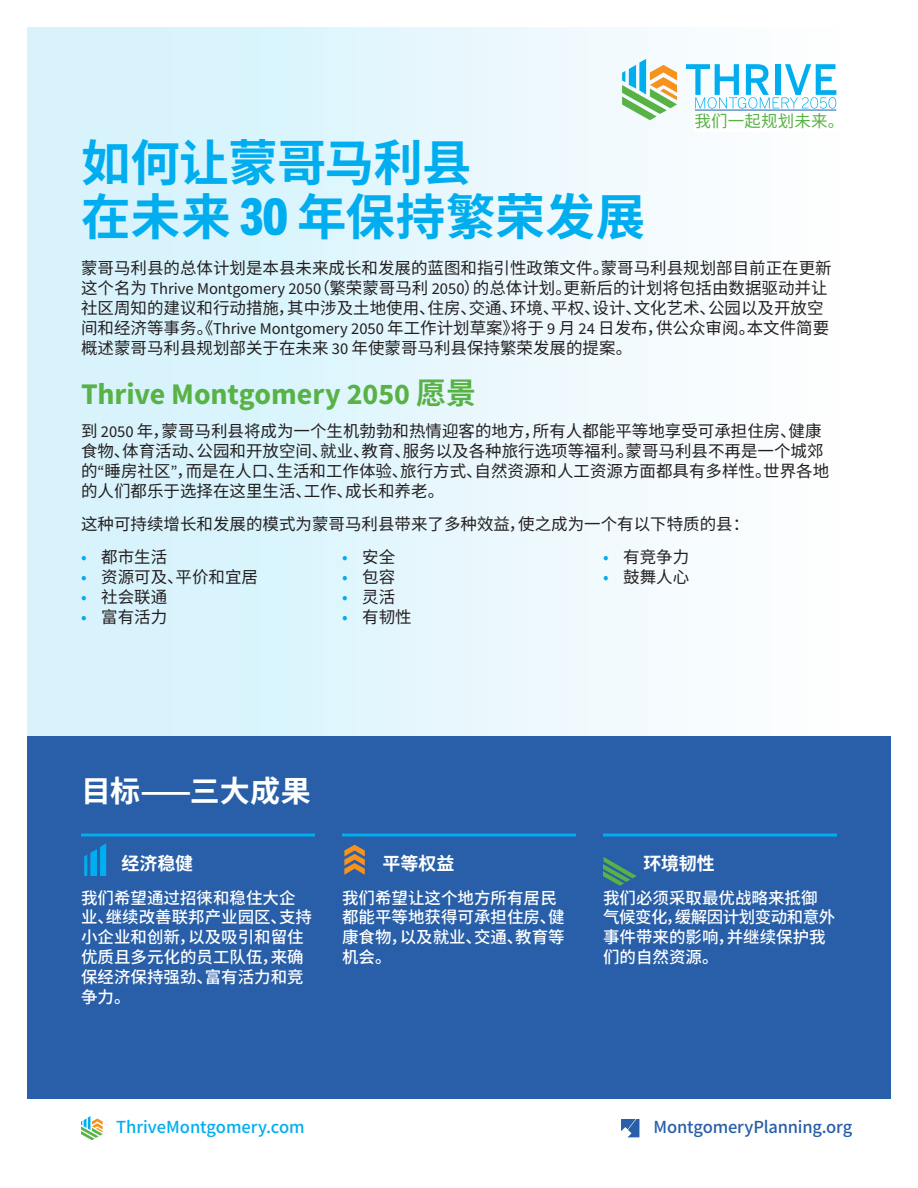
<style>
.page{position:relative;width:918px;height:1188px;background:#fff}
.page>*{position:absolute;margin:0;border:0;box-sizing:border-box;transform-origin:0 0}
.t1{font:700 49.5px/54px "Noto Sans CJ Ksc";color:#00aeef}
.t2{font:700 30px "Source Sans Pro";letter-spacing:-.005em;color:#58b246}
.t3{font:700 30px "Noto Sans CJ Ksc";letter-spacing:.005em;color:#fff}
.H3_Icon{font:700 18px "Noto Sans CJ Ksc";color:#fff}
.t4{font:16.5px/19.8px "Noto Sans CJ Ksc";color:#231f20}
.basic_p_icon{font:500 16.5px/19.8px "Noto Sans CJ Ksc";color:#fff}
.t5{font:500 16.5px "Noto Sans CJ Ksc";letter-spacing:-.01em;color:#285fa8}
.t6{font:500 16.5px "Noto Sans CJ Ksc";color:#00aeef}
.t7{font:16.5px "Noto Sans CJ Ksc";letter-spacing:.01em;color:#58b246}
.s1{font-family:"Benton Sans Compressed";font-weight:900}
.s2{font-family:"Source Sans Pro"}
.s3{font-family:"Noto Sans CJ Ksc"}
.s4{color:#00aeef}
</style>
<div class="page">
<div style="left:0;top:0;width:918px;height:1188px;background:linear-gradient(to right,#d0f0fb,#fffffe)"></div>
<div style="left:0;top:737px;width:918px;height:451px;background:#285fa8"></div>
<svg style="left:622px;top:59px;width:55px;height:61px"></svg>
<svg style="left:686px;top:64px;width:151px;height:59px"></svg>
<div style="left:14px;top:1099px;width:896px;height:89px;background:#fff"></div>
<svg style="left:621px;top:1119px;width:18px;height:18px"></svg>
<svg style="left:81px;top:1116px;width:22px;height:24px"></svg>
<div style="left:0;top:0;width:918px;height:27px;background:#fff"></div>
<div style="left:0;top:0;width:27px;height:1188px;background:#fff"></div>
<div style="left:891px;top:0;width:27px;height:1188px;background:#fff"></div>
<hr style="left:81px;top:833px;width:234px;height:3px;background:#00aeef">
<hr style="left:342px;top:833px;width:234px;height:3px;background:#00aeef">
<hr style="left:603px;top:833px;width:234px;height:3px;background:#00aeef">
<svg style="left:603px;top:857px;width:34px;height:29px"></svg>
<svg style="left:84px;top:843px;width:22px;height:33px"></svg>
<svg style="left:344px;top:845px;width:21px;height:30px"></svg>
<div style="left:694px;top:113px;width:145px;height:18px;background:#fff"></div>
<h1 class="t1" style="left:81px;top:137px;width:566px">如何让蒙哥马利县<br>在未来 <span class="s1">30</span> 年保持繁荣发展</h1>
<p class="t7" style="left:694px;top:112px;width:152px">我们一起规划未来。</p>
<p class="t4" style="left:81px;top:259px;width:752px">蒙哥马利县的总体计划是本县未来成长和发展的蓝图和指引性政策文件。蒙哥马利县规划部目前正在更新这个名为 <span class="s2">Thrive Montgomery 2050</span>（繁荣蒙哥马利 <span class="s2">2050</span>）的总体计划。更新后的计划将包括由数据驱动并让社区周知的建议和行动措施，其中涉及土地使用、住房、交通、环境、平权、设计、文化艺术、公园以及开放空间和经济等事务。《<span class="s2">Thrive Montgomery 2050</span> 年工作计划草案》将于 <span class="s2">9</span> 月 <span class="s2">24</span> 日发布，供公众审阅。本文件简要概述蒙哥马利县规划部关于在未来 <span class="s2">30</span> 年使蒙哥马利县保持繁荣发展的提案。</p>
<h2 class="t2" style="left:81px;top:374px;width:397px">Thrive Montgomery 2050 <span class="s3">愿景</span></h2>
<p class="t4" style="left:81px;top:422px;width:750px">到 <span class="s2">2050</span> 年，蒙哥马利县将成为一个生机勃勃和热情迎客的地方，所有人都能平等地享受可承担住房、健康食物、体育活动、公园和开放空间、就业、教育、服务以及各种旅行选项等福利。蒙哥马利县不再是一个城郊的<span class="s2">“</span>睡房社区<span class="s2">”</span>，而是在人口、生活和工作体验、旅行方式、自然资源和人工资源方面都具有多样性。世界各地的人们都乐于选择在这里生活、工作、成长和养老。</p>
<p class="t4" style="left:81px;top:514px;width:670px">这种可持续增长和发展的模式为蒙哥马利县带来了多种效益，使之成为一个有以下特质的县：</p>
<p class="t4" style="left:81px;top:548px;width:88px"><span class="s4">•</span> 都市生活</p>
<p class="t4" style="left:81px;top:567px;width:178px"><span class="s4">•</span> 资源可及、平价和宜居</p>
<p class="t4" style="left:81px;top:587px;width:88px"><span class="s4">•</span> 社会联通</p>
<p class="t4" style="left:81px;top:607px;width:88px"><span class="s4">•</span> 富有活力</p>
<p class="t4" style="left:342px;top:548px;width:55px"><span class="s4">•</span> 安全</p>
<p class="t4" style="left:342px;top:567px;width:55px"><span class="s4">•</span> 包容</p>
<p class="t4" style="left:342px;top:587px;width:55px"><span class="s4">•</span> 灵活</p>
<p class="t4" style="left:342px;top:607px;width:71px"><span class="s4">•</span> 有韧性</p>
<p class="t4" style="left:603px;top:548px;width:88px"><span class="s4">•</span> 有竞争力</p>
<p class="t4" style="left:603px;top:567px;width:88px"><span class="s4">•</span> 鼓舞人心</p>
<h2 class="t3" style="left:81px;top:774px;width:231px">目标——三大成果</h2>
<p class="H3_Icon" style="left:122px;top:854px;width:73px">经济稳健</p>
<p class="basic_p_icon" style="left:81px;top:888px;width:232px">我们希望通过招徕和稳住大企业、继续改善联邦产业园区、支持小企业和创新，以及吸引和留住优质且多元化的员工队伍，来确保经济保持强劲、富有活力和竞争力。</p>
<p class="H3_Icon" style="left:382px;top:854px;width:74px">平等权益</p>
<p class="basic_p_icon" style="left:342px;top:888px;width:224px">我们希望让这个地方所有居民都能平等地获得可承担住房、健康食物，以及就业、交通、教育等机会。</p>
<p class="H3_Icon" style="left:644px;top:854px;width:73px">环境韧性</p>
<p class="basic_p_icon" style="left:603px;top:888px;width:234px">我们必须采取最优战略来抵御气候变化，缓解因计划变动和意外事件带来的影响，并继续保护我们的自然资源。</p>
<p class="t6" style="left:116px;top:1118px;width:190px">ThriveMontgomery.com</p>
<p class="t5" style="left:654px;top:1118px;width:200px">MontgomeryPlanning.org</p>
</div>
